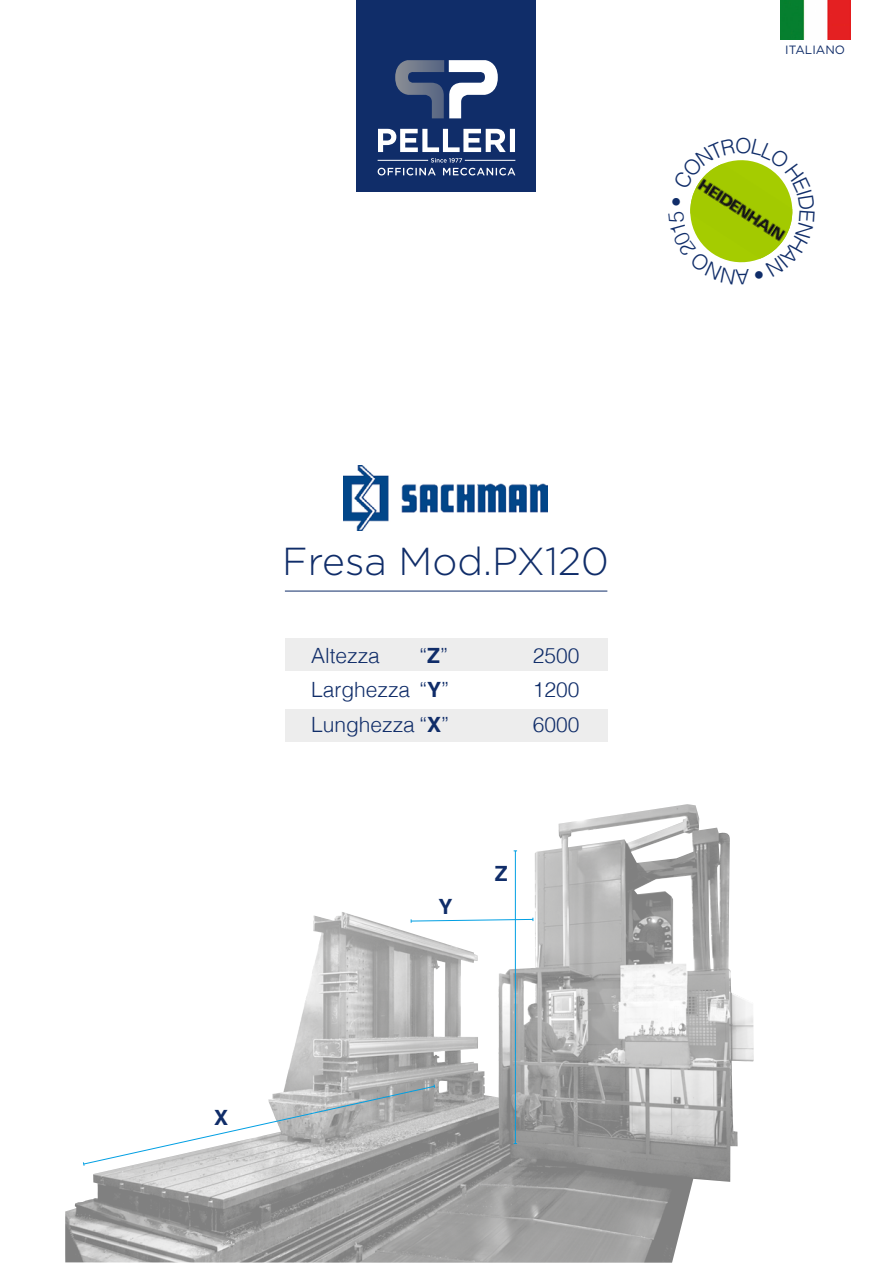
<style>
.page{position:relative;width:893px;height:1263px;background:#fff}
.page>*{position:absolute;margin:0;border:0;box-sizing:border-box;transform-origin:0 0}
.t1{font:300 39px "Gotham";color:#102d69}
.t2{font:300 21px "Helvetica";color:#102d69}
.t3{font:700 21px "Helvetica";color:#102d69}
.t4{font:12px "Gotham";color:#102d69}
.s1{font-weight:700}
</style>
<div class="page">
<img style="left:65px;top:804px;width:689px;height:459px">
<div style="left:357px;top:0;width:179px;height:191px;background:#102d69"></div>
<svg style="left:395px;top:60px;width:103px;height:58px"></svg>
<svg style="left:378px;top:129px;width:137px;height:23px"></svg>
<svg style="left:378px;top:158px;width:137px;height:17px"></svg>
<img style="left:344px;top:466px;width:203px;height:65px">
<div style="left:285px;top:638px;width:322px;height:33px;background:#ededed"></div>
<div style="left:285px;top:710px;width:322px;height:32px;background:#ededed"></div>
<hr style="left:515px;top:851px;width:1px;height:292px;background:#009fe3">
<svg style="left:410px;top:918px;width:124px;height:5px"></svg>
<svg style="left:82px;top:1084px;width:354px;height:82px"></svg>
<hr style="left:285px;top:591px;width:322px;height:1px;background:#102d69">
<img style="left:780px;top:0;width:70px;height:39px">
<svg style="left:690px;top:160px;width:103px;height:103px"></svg>
<p class="t4" style="left:785px;top:42px;width:61px">ITALIANO</p>
<p class="t1" style="left:282px;top:537px;width:328px">Fresa Mod.PX120</p>
<p class="t2" style="left:311px;top:638px;width:70px">Altezza</p>
<p class="t2" style="left:419px;top:638px;width:31px">“<span class="s1">Z</span>”</p>
<p class="t2" style="left:533px;top:638px;width:48px">2500</p>
<p class="t2" style="left:311px;top:672px;width:140px">Larghezza “<span class="s1">Y</span>”</p>
<p class="t2" style="left:533px;top:672px;width:48px">1200</p>
<p class="t2" style="left:311px;top:707px;width:140px">Lunghezza “<span class="s1">X</span>”</p>
<p class="t2" style="left:533px;top:707px;width:48px">6000</p>
<p class="t3" style="left:438px;top:889px;width:16px">Y</p>
<p class="t3" style="left:495px;top:857px;width:14px">Z</p>
<p class="t3" style="left:214px;top:1101px;width:16px">X</p>
</div>
